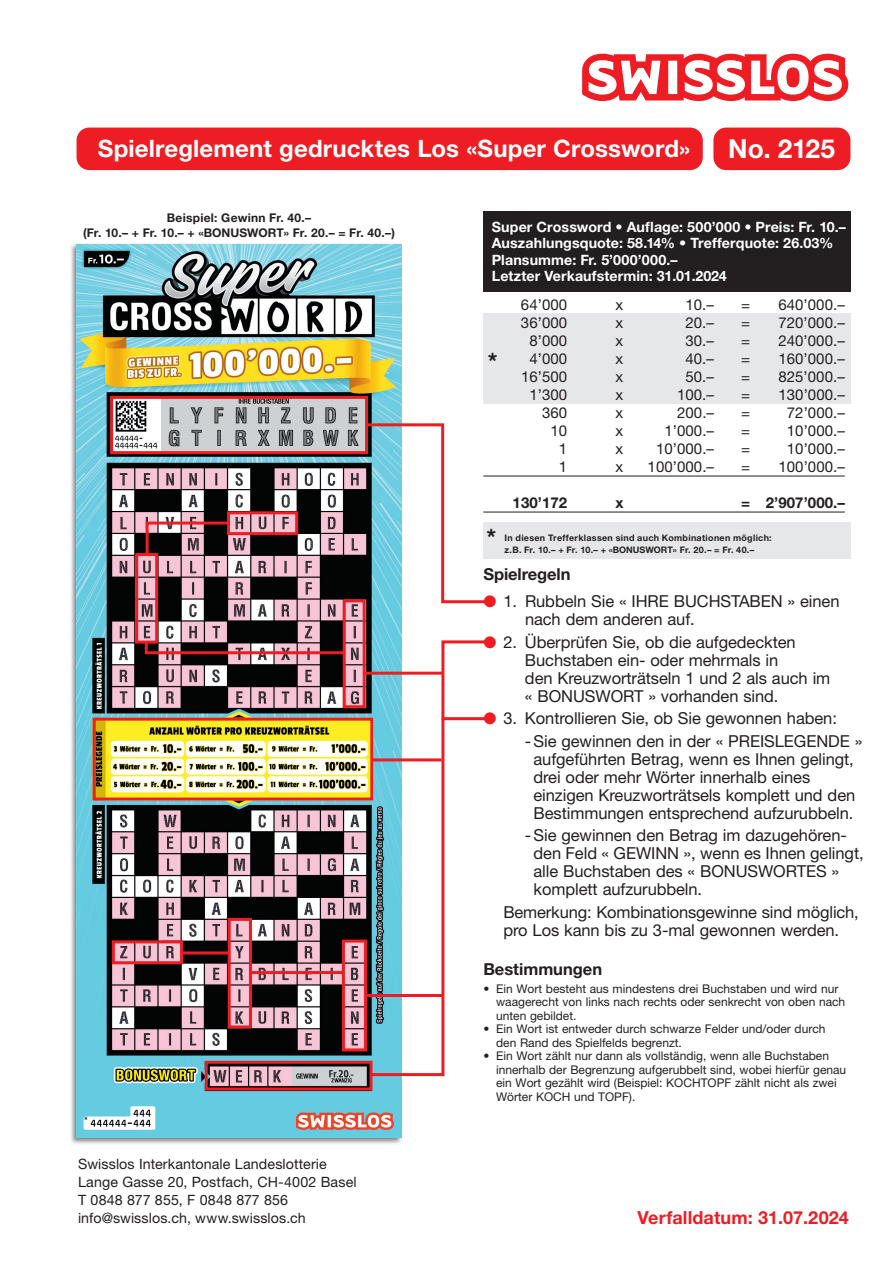
<style>
.page{position:relative;width:893px;height:1263px;background:#fff}
.page>*{position:absolute;margin:0;border:0;box-sizing:border-box;transform-origin:0 0}
.t1{font:700 26.25px "Helvetica Neue LT Std";letter-spacing:-.005em;color:#fff}
.t2{font:700 24px "Helvetica Neue LT Std";letter-spacing:.005em;color:#fff}
.t3{font:700 24px "Helvetica Neue LT Std";color:#231f20}
.t4{font:700 18px "Helvetica Neue LT Std";letter-spacing:.005em;color:#ee1d23}
.t5{font:16.5px/18px "Helvetica Neue LT Std";letter-spacing:-.005em;color:#231f20}
.t6{font:700 16.5px "Helvetica Neue LT Std";color:#231f20}
.t7{font:15px "Helvetica Neue LT Std";letter-spacing:.005em;color:#231f20}
.t8{font:700 15px "Helvetica Neue LT Std";letter-spacing:.005em;color:#231f20}
.t9{font:700 14.25px/16.5px "Helvetica Neue LT Std";letter-spacing:.005em;color:#fff}
.t10{font:14.25px/18px "Helvetica Neue LT Std";letter-spacing:.005em;color:#231f20}
.t11{font:12px/13.5px "Helvetica Neue LT Std";color:#231f20}
.t12{font:700 12px/15px "Helvetica Neue LT Std";letter-spacing:.005em;color:#231f20;text-align:center}
.t13{font:700 9px/12px "Helvetica Neue LT Std";letter-spacing:.03em;color:#231f20}
.s1{color:#ee1d23}
</style>
<div class="page">
<div style="left:483px;top:313px;width:367px;height:91px;background:#e6e7e9"></div>
<div style="left:69px;top:242px;width:334px;height:903px;background:#231f20;opacity:.55"></div>
<img style="left:77px;top:244px;width:324px;height:893px">
<hr style="left:483px;top:476px;width:362px;height:1px;background:#231f20">
<hr style="left:483px;top:512px;width:362px;height:1px;background:#231f20">
<div style="left:483px;top:211px;width:367px;height:81px;background:#231f20"></div>
<div style="left:483px;top:522px;width:367px;height:36px;background:#e6e7e9"></div>
<div style="left:110px;top:396px;width:258px;height:58px;border:3px solid #ee1d23"></div>
<div style="left:343px;top:599px;width:23px;height:109px;border:3px solid #ee1d23"></div>
<div style="left:112px;top:940px;width:71px;height:24px;border:3px solid #ee1d23"></div>
<div style="left:205px;top:1061px;width:167px;height:29px;border:3px solid #ee1d23"></div>
<svg style="left:368px;top:639px;width:125px;height:438px"></svg>
<div style="left:342px;top:939px;width:25px;height:112px;border:3px solid #ee1d23"></div>
<div style="left:228px;top:918px;width:24px;height:110px;border:3px solid #ee1d23"></div>
<svg style="left:364px;top:422px;width:129px;height:183px"></svg>
<hr style="left:372px;top:758px;width:70px;height:3px;background:#ee1d23">
<svg style="left:582px;top:54px;width:266px;height:47px"></svg>
<div style="left:77px;top:128px;width:626px;height:42px;background:#ee1d23;border-radius:13px"></div>
<div style="left:713px;top:128px;width:137px;height:42px;background:#ee1d23;border-radius:13px"></div>
<div style="left:93px;top:718px;width:280px;height:82px;border:3px solid #ee1d23"></div>
<div style="left:135px;top:553px;width:23px;height:91px;border:3px solid #ee1d23"></div>
<div style="left:227px;top:511px;width:71px;height:24px;border:3px solid #ee1d23"></div>
<svg style="left:144px;top:520px;width:87px;height:38px;background:#744c51"></svg>
<svg style="left:143px;top:639px;width:204px;height:17px;background:#8e555b"></svg>
<hr style="left:181px;top:951px;width:48px;height:3px;background:#ee1d23">
<hr style="left:367px;top:994px;width:76px;height:3px;background:#ee1d23">
<hr style="left:250px;top:971px;width:93px;height:3px;background:#ee1d23">
<hr style="left:365px;top:672px;width:77px;height:3px;background:#ee1d23">
<h2 class="t2" style="left:98px;top:134px;width:594px">Spielreglement gedrucktes Los «Super Crossword»</h2>
<h1 class="t1" style="left:728px;top:133px;width:108px">No. 2125</h1>
<p class="t12" style="left:83px;top:210px;width:313px">Beispiel: Gewinn Fr. 40.–<br>(Fr. 10.– + Fr. 10.– + «BONUSWORT» Fr. 20.– = Fr. 40.–)</p>
<p class="t10" style="left:78px;top:1154px;width:280px">Swisslos Interkantonale Landeslotterie Lange Gasse 20, Postfach, CH-4002 Basel T 0848 877 855, F 0848 877 856 info@swisslos.ch, www.swisslos.ch</p>
<p class="t9" style="left:492px;top:218px;width:356px">Super Crossword • Auflage: 500’000 • Preis: Fr. 10.– Auszahlungsquote: 58.14% • Trefferquote: 26.03% Plansumme: Fr. 5’000’000.–<br>Letzter Verkaufstermin: 31.01.2024</p>
<p class="t7" style="left:521px;top:295px;width:48px">64’000</p>
<p class="t7" style="left:615px;top:295px;width:9px">x</p>
<p class="t7" style="left:685px;top:295px;width:30px">10.–</p>
<p class="t7" style="left:741px;top:295px;width:10px">=</p>
<p class="t7" style="left:778px;top:295px;width:68px">640’000.–</p>
<p class="t7" style="left:521px;top:313px;width:48px">36’000</p>
<p class="t7" style="left:615px;top:313px;width:9px">x</p>
<p class="t7" style="left:685px;top:313px;width:30px">20.–</p>
<p class="t7" style="left:741px;top:313px;width:10px">=</p>
<p class="t7" style="left:778px;top:313px;width:68px">720’000.–</p>
<p class="t7" style="left:529px;top:331px;width:39px">8’000</p>
<p class="t7" style="left:616px;top:331px;width:9px">x</p>
<p class="t7" style="left:685px;top:331px;width:30px">30.–</p>
<p class="t7" style="left:741px;top:331px;width:10px">=</p>
<p class="t7" style="left:778px;top:331px;width:68px">240’000.–</p>
<p class="t7" style="left:529px;top:349px;width:39px">4’000</p>
<p class="t7" style="left:616px;top:349px;width:9px">x</p>
<p class="t7" style="left:685px;top:349px;width:30px">40.–</p>
<p class="t7" style="left:741px;top:349px;width:10px">=</p>
<p class="t7" style="left:778px;top:349px;width:68px">160’000.–</p>
<p class="t7" style="left:521px;top:367px;width:48px">16’500</p>
<p class="t7" style="left:616px;top:367px;width:9px">x</p>
<p class="t7" style="left:685px;top:367px;width:30px">50.–</p>
<p class="t7" style="left:741px;top:367px;width:10px">=</p>
<p class="t7" style="left:778px;top:367px;width:68px">825’000.–</p>
<p class="t7" style="left:529px;top:385px;width:39px">1’300</p>
<p class="t7" style="left:616px;top:385px;width:9px">x</p>
<p class="t7" style="left:677px;top:385px;width:38px">100.–</p>
<p class="t7" style="left:741px;top:385px;width:10px">=</p>
<p class="t7" style="left:778px;top:385px;width:68px">130’000.–</p>
<p class="t7" style="left:542px;top:403px;width:27px">360</p>
<p class="t7" style="left:616px;top:403px;width:9px">x</p>
<p class="t7" style="left:677px;top:403px;width:38px">200.–</p>
<p class="t7" style="left:741px;top:403px;width:10px">=</p>
<p class="t7" style="left:787px;top:403px;width:60px">72’000.–</p>
<p class="t7" style="left:550px;top:421px;width:18px">10</p>
<p class="t7" style="left:616px;top:421px;width:9px">x</p>
<p class="t7" style="left:664px;top:421px;width:51px">1’000.–</p>
<p class="t7" style="left:741px;top:421px;width:10px">=</p>
<p class="t7" style="left:787px;top:421px;width:60px">10’000.–</p>
<p class="t7" style="left:559px;top:439px;width:10px">1</p>
<p class="t7" style="left:616px;top:439px;width:9px">x</p>
<p class="t7" style="left:656px;top:439px;width:60px">10’000.–</p>
<p class="t7" style="left:741px;top:439px;width:10px">=</p>
<p class="t7" style="left:787px;top:439px;width:60px">10’000.–</p>
<p class="t7" style="left:559px;top:457px;width:10px">1</p>
<p class="t7" style="left:616px;top:457px;width:9px">x</p>
<p class="t7" style="left:648px;top:457px;width:68px">100’000.–</p>
<p class="t7" style="left:741px;top:457px;width:10px">=</p>
<p class="t7" style="left:778px;top:457px;width:68px">100’000.–</p>
<p class="t8" style="left:513px;top:493px;width:56px">130’172</p>
<p class="t8" style="left:615px;top:493px;width:10px">x</p>
<p class="t8" style="left:741px;top:493px;width:105px">= 2’907’000.–</p>
<h2 class="t3" style="left:488px;top:346px;width:11px">*</h2>
<h2 class="t3" style="left:486px;top:522px;width:11px">*</h2>
<p class="t13" style="left:504px;top:531px;width:269px">In diesen Trefferklassen sind auch Kombinationen möglich: z.B. Fr. 10.– + Fr. 10.– + «BONUSWORT» Fr. 20.– = Fr. 40.–</p>
<p class="t6" style="left:483px;top:564px;width:89px">Spielregeln</p>
<p class="t5" style="left:525px;top:592px;width:316px;text-indent:-42px"><span class="s1">●</span> 1. Rubbeln Sie « IHRE BUCHSTABEN » einen nach dem anderen auf.</p>
<p class="t5" style="left:525px;top:632px;width:307px;text-indent:-42px"><span class="s1">●</span> 2. Überprüfen Sie, ob die aufgedeckten Buchstaben ein- oder mehrmals in<br>den Kreuzworträtseln 1 und 2 als auch im « BONUSWORT » vorhanden sind.</p>
<p class="t5" style="left:525px;top:707px;width:339px;line-height:22.5px;text-indent:-42px"><span class="s1">●</span> 3. Kontrollieren Sie, ob Sie gewonnen haben: -Sie gewinnen den in der « PREISLEGENDE »</p>
<p class="t5" style="left:533px;top:749px;width:323px">aufgeführten Betrag, wenn es Ihnen gelingt, drei oder mehr Wörter innerhalb eines einzigen Kreuzworträtsels komplett und den Bestimmungen entsprechend aufzurubbeln.</p>
<p class="t5" style="left:533px;top:826px;width:332px;text-indent:-9px">-Sie gewinnen den Betrag im dazugehören&shy;den Feld « GEWINN », wenn es Ihnen gelingt, alle Buchstaben des « BONUSWORTES » komplett aufzurubbeln.</p>
<p class="t5" style="left:503px;top:902px;width:357px">Bemerkung: Kombinationsgewinne sind möglich, pro Los kann bis zu 3-mal gewonnen werden.</p>
<p class="t6" style="left:483px;top:959px;width:120px">Bestimmungen</p>
<p class="t11" style="left:496px;top:982px;width:351px;text-indent:-13px">• Ein Wort besteht aus mindestens drei Buchstaben und wird nur waagerecht von links nach rechts oder senkrecht von oben nach unten gebildet.</p>
<p class="t11" style="left:496px;top:1022px;width:331px;text-indent:-13px">• Ein Wort ist entweder durch schwarze Felder und/oder durch den Rand des Spielfelds begrenzt.</p>
<p class="t11" style="left:496px;top:1049px;width:352px;text-indent:-13px">• Ein Wort zählt nur dann als vollständig, wenn alle Buchstaben innerhalb der Begrenzung aufgerubbelt sind, wobei hierfür genau ein Wort gezählt wird (Beispiel: KOCHTOPF zählt nicht als zwei Wörter KOCH und TOPF).</p>
<p class="t4" style="left:637px;top:1206px;width:213px">Verfalldatum: 31.07.2024</p>
</div>
